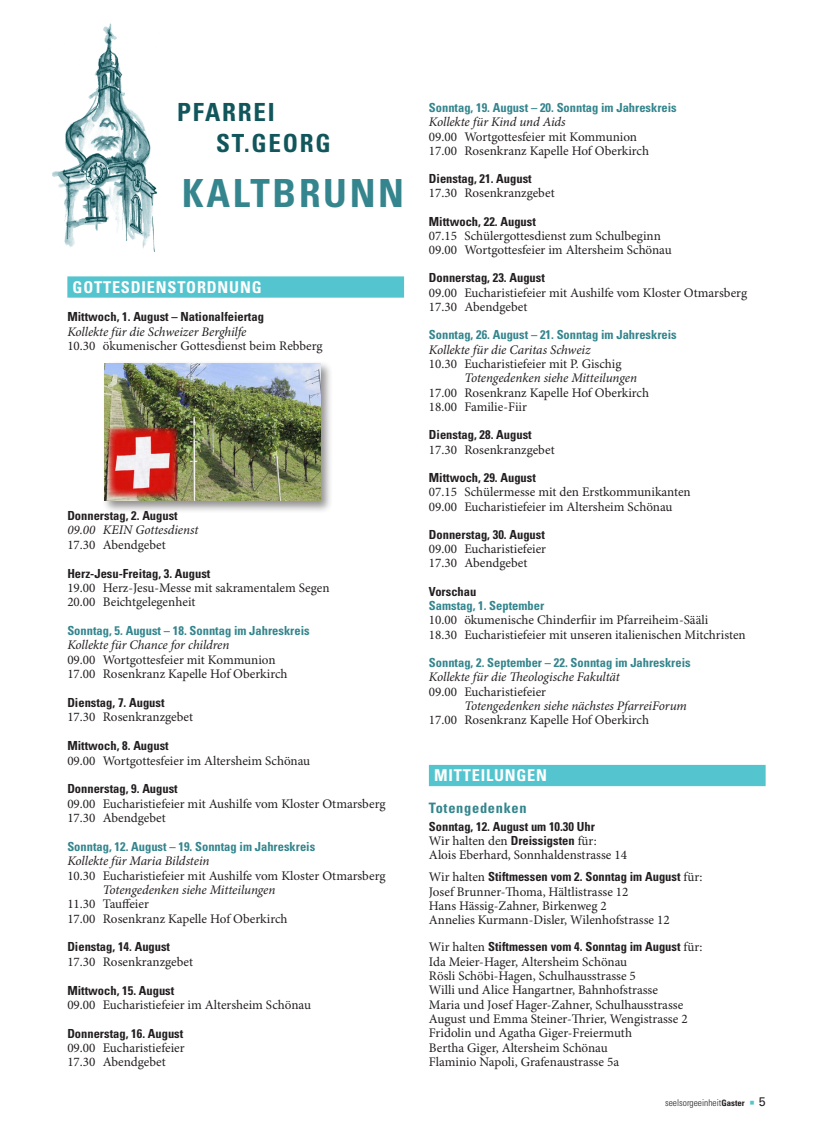
<style>
.page{position:relative;width:833px;height:1134px;background:#fff}
.page>*{position:absolute;margin:0;border:0;box-sizing:border-box;transform-origin:0 0}
.t1{font:700 condensed 38.75px "Univers LT Std";letter-spacing:.07em;color:#34858d}
.t2{font:700 condensed 25px/31.2px "Univers LT Std";letter-spacing:.07em;color:#11565b}
.t3{font:700 condensed 16.25px "Univers LT Std";letter-spacing:.05em;color:#fff}
.t4{font:700 condensed 14.38px "Univers LT Std";letter-spacing:.05em;color:#34858d}
.t5{font:13.12px/14.4px "Minion Pro";color:#231f20}
.t6{font:italic 13.12px "Minion Pro";letter-spacing:-.005em;color:#231f20}
.t7{font:700 condensed 12.5px "Univers LT Std";color:#231f20}
.t8{font:700 condensed 12.5px "Univers LT Std";color:#34858d}
.t9{font:300 condensed 9.38px "Univers LT Std";color:#231f20}
.s1{font-family:"Univers LT Std";font-weight:700;font-stretch:condensed;font-size:12.5px}
.s2{font-family:"Minion Pro";font-weight:400;font-stretch:normal;font-size:13.12px}
.s3{font-weight:700;font-size:8.75px}
.s4{font-family:"Minion Pro";font-weight:400;font-stretch:normal;font-size:13.12px;color:#54c5cf}
.s5{font-weight:400;font-stretch:normal;font-size:12.5px}
</style>
<div class="page">
<div style="left:67px;top:276px;width:337px;height:22px;background:#54c5cf"></div>
<div style="left:429px;top:765px;width:336px;height:21px;background:#54c5cf"></div>
<img style="left:52px;top:23px;width:106px;height:229px">
<div style="left:102px;top:361px;width:231px;height:153px;background:#231f20;opacity:.5"></div>
<img style="left:104px;top:363px;width:216px;height:138px">
<img style="left:108px;top:427px;width:70px;height:70px">
<h2 class="t2" style="left:216px;top:96px;width:116px;text-indent:-39px">PFARREI<br>ST.GEORG</h2>
<h1 class="t1" style="left:182px;top:170px;width:223px">KALTBRUNN</h1>
<p class="t3" style="left:73px;top:277px;width:190px">GOTTESDIENSTORDNUNG</p>
<p class="t7" style="left:67px;top:309px;width:198px">Mittwoch, 1. August – Nationalfeiertag</p>
<p class="t6" style="left:67px;top:324px;width:181px">Kollekte für die Schweizer Berghilfe</p>
<p class="t5" style="left:67px;top:339px;width:257px">10.30 ökumenischer Gottesdienst beim Rebberg</p>
<p class="t7" style="left:67px;top:508px;width:112px">Donnerstag, 2. August</p>
<p class="t6" style="left:67px;top:522px;width:133px">09.00 KEIN Gottesdienst</p>
<p class="t5" style="left:67px;top:538px;width:100px">17.30 Abendgebet</p>
<p class="t7" style="left:67px;top:565px;width:145px">Herz-Jesu-Freitag, 3. August</p>
<p class="t5" style="left:67px;top:581px;width:264px">19.00 Herz-Jesu-Messe mit sakramentalem Segen<br>20.00 Beichtgelegenheit</p>
<p class="t8" style="left:67px;top:623px;width:244px">Sonntag, 5. August – 18. Sonntag im Jahreskreis</p>
<p class="t6" style="left:67px;top:637px;width:164px">Kollekte für Chance for children</p>
<p class="t5" style="left:67px;top:653px;width:222px">09.00 Wortgottesfeier mit Kommunion<br>17.00 Rosenkranz Kapelle Hof Oberkirch</p>
<p class="t7" style="left:67px;top:695px;width:99px">Dienstag, 7. August</p>
<p class="t5" style="left:67px;top:710px;width:127px">17.30 Rosenkranzgebet</p>
<p class="t7" style="left:67px;top:738px;width:103px">Mittwoch, 8. August</p>
<p class="t5" style="left:67px;top:754px;width:244px">09.00 Wortgottesfeier im Altersheim Schönau</p>
<p class="t7" style="left:67px;top:781px;width:112px">Donnerstag, 9. August</p>
<p class="t5" style="left:67px;top:797px;width:320px">09.00 Eucharistiefeier mit Aushilfe vom Kloster Otmarsberg<br>17.30 Abendgebet</p>
<p class="t8" style="left:67px;top:839px;width:249px">Sonntag, 12. August – 19. Sonntag im Jahreskreis</p>
<p class="t6" style="left:67px;top:853px;width:144px">Kollekte für Maria Bildstein</p>
<p class="t5" style="left:67px;top:869px;width:320px">10.30 Eucharistiefeier mit Aushilfe vom Kloster Otmarsberg</p>
<p class="t6" style="left:103px;top:882px;width:174px">Totengedenken siehe Mitteilungen</p>
<p class="t5" style="left:67px;top:897px;width:222px">11.30 Tauffeier<br>17.00 Rosenkranz Kapelle Hof Oberkirch</p>
<p class="t7" style="left:67px;top:939px;width:104px">Dienstag, 14. August</p>
<p class="t5" style="left:67px;top:955px;width:127px">17.30 Rosenkranzgebet</p>
<p class="t7" style="left:67px;top:982px;width:108px">Mittwoch, 15. August</p>
<p class="t5" style="left:67px;top:998px;width:245px">09.00 Eucharistiefeier im Altersheim Schönau</p>
<p class="t7" style="left:67px;top:1025px;width:117px">Donnerstag, 16. August</p>
<p class="t5" style="left:67px;top:1041px;width:119px">09.00 Eucharistiefeier<br>17.30 Abendgebet</p>
<p class="t8" style="left:429px;top:100px;width:249px">Sonntag, 19. August – 20. Sonntag im Jahreskreis</p>
<p class="t6" style="left:429px;top:114px;width:138px">Kollekte für Kind und Aids</p>
<p class="t5" style="left:429px;top:130px;width:222px">09.00 Wortgottesfeier mit Kommunion<br>17.00 Rosenkranz Kapelle Hof Oberkirch</p>
<p class="t7" style="left:429px;top:171px;width:104px">Dienstag, 21. August</p>
<p class="t5" style="left:429px;top:187px;width:127px">17.30 Rosenkranzgebet</p>
<p class="t7" style="left:429px;top:213px;width:108px">Mittwoch, 22. August</p>
<p class="t5" style="left:429px;top:229px;width:244px">07.15 Schülergottesdienst zum Schulbeginn<br>09.00 Wortgottesfeier im Altersheim Schönau</p>
<p class="t7" style="left:429px;top:270px;width:117px">Donnerstag, 23. August</p>
<p class="t5" style="left:429px;top:286px;width:320px">09.00 Eucharistiefeier mit Aushilfe vom Kloster Otmarsberg<br>17.30 Abendgebet</p>
<p class="t8" style="left:429px;top:327px;width:249px">Sonntag, 26. August – 21. Sonntag im Jahreskreis</p>
<p class="t6" style="left:429px;top:342px;width:163px">Kollekte für die Caritas Schweiz</p>
<p class="t5" style="left:429px;top:357px;width:194px">10.30 Eucharistiefeier mit P. Gischig</p>
<p class="t6" style="left:464px;top:370px;width:174px">Totengedenken siehe Mitteilungen</p>
<p class="t5" style="left:429px;top:386px;width:222px">17.00 Rosenkranz Kapelle Hof Oberkirch<br>18.00 Familie-Fiir</p>
<p class="t7" style="left:429px;top:427px;width:104px">Dienstag, 28. August</p>
<p class="t5" style="left:429px;top:443px;width:127px">17.30 Rosenkranzgebet</p>
<p class="t7" style="left:429px;top:470px;width:108px">Mittwoch, 29. August</p>
<p class="t5" style="left:429px;top:485px;width:263px">07.15 Schülermesse mit den Erstkommunikanten<br>09.00 Eucharistiefeier im Altersheim Schönau</p>
<p class="t7" style="left:429px;top:527px;width:117px">Donnerstag, 30. August</p>
<p class="t5" style="left:429px;top:542px;width:119px">09.00 Eucharistiefeier<br>17.30 Abendgebet</p>
<p class="t7" style="left:429px;top:583px;width:49px">Vorschau</p>
<p class="t8" style="left:429px;top:598px;width:117px">Samstag, 1. September</p>
<p class="t5" style="left:429px;top:613px;width:318px">10.00 ökumenische Chinderfiir im Pfarreiheim-Sääli<br>18.30 Eucharistiefeier mit unseren italienischen Mitchristen</p>
<p class="t8" style="left:429px;top:655px;width:263px">Sonntag, 2. September – 22. Sonntag im Jahreskreis</p>
<p class="t6" style="left:429px;top:669px;width:192px">Kollekte für die Theologische Fakultät</p>
<p class="t5" style="left:429px;top:685px;width:119px">09.00 Eucharistiefeier</p>
<p class="t6" style="left:464px;top:698px;width:224px">Totengedenken siehe nächstes PfarreiForum</p>
<p class="t5" style="left:429px;top:713px;width:222px">17.00 Rosenkranz Kapelle Hof Oberkirch</p>
<p class="t3" style="left:434px;top:765px;width:114px">MITTEILUNGEN</p>
<p class="t4" style="left:429px;top:799px;width:99px">Totengedenken</p>
<p class="t7" style="left:429px;top:818px;width:167px">Sonntag, 12. August um 10.30 Uhr</p>
<p class="t5" style="left:429px;top:834px;width:200px">Wir halten den <span class="s1">Dreissigsten</span> für:<br>Alois Eberhard, Sonnhaldenstrasse 14</p>
<p class="t7" style="left:429px;top:869px;width:275px"><span class="s2">Wir halten</span> Stiftmessen vom 2. Sonntag im August <span class="s2">für:</span></p>
<p class="t5" style="left:429px;top:885px;width:242px">Josef Brunner-Thoma, Hältlistrasse 12<br>Hans Hässig-Zahner, Birkenweg 2<br>Annelies Kurmann-Disler, Wilenhofstrasse 12</p>
<p class="t7" style="left:429px;top:939px;width:275px"><span class="s2">Wir halten</span> Stiftmessen vom 4. Sonntag im August <span class="s2">für:</span></p>
<p class="t5" style="left:429px;top:955px;width:260px">Ida Meier-Hager, Altersheim Schönau<br>Rösli Schöbi-Hagen, Schulhausstrasse 5<br>Willi und Alice Hangartner, Bahnhofstrasse Maria und Josef Hager-Zahner, Schulhausstrasse August und Emma Steiner-Thrier, Wengistrasse 2<br>Fridolin und Agatha Giger-Freiermuth<br>Bertha Giger, Altersheim Schönau<br>Flaminio Napoli, Grafenaustrasse 5a</p>
<p class="t9" style="left:665px;top:1097px;width:102px">seelsorgeeinheit<span class="s3">Gaster</span> <span class="s4">■</span> <span class="s5">5</span></p>
</div>
